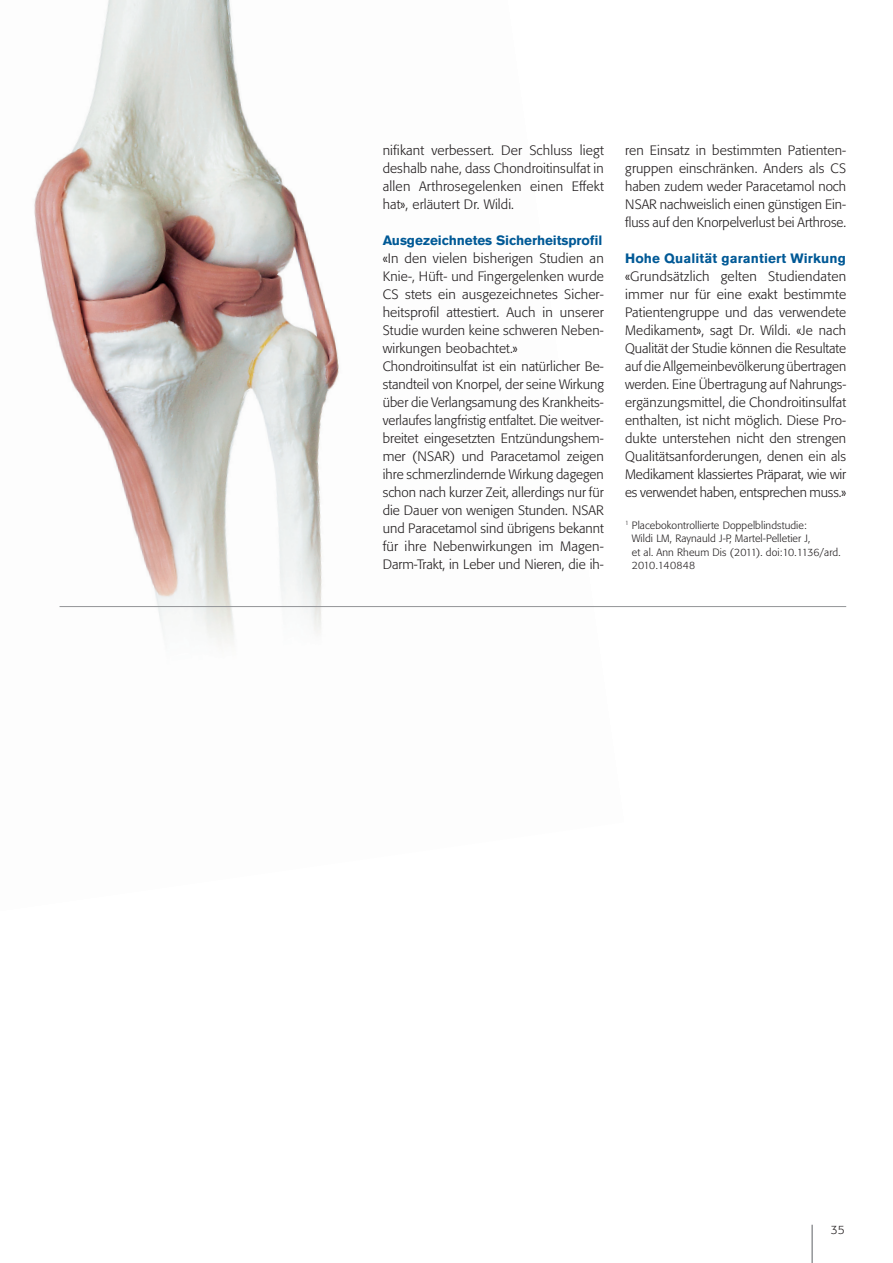
<style>
.page{position:relative;width:893px;height:1263px;background:#fff}
.page>*{position:absolute;margin:0;border:0;box-sizing:border-box;transform-origin:0 0}
.Grundtext_x08{font:300 13.5px/18px "Formata Pro";color:#231f20;text-align:justify}
.Pagina_rechts{font:300 13.5px/18px "Formata Pro";letter-spacing:.015em;color:#231f20;text-align:justify}
.Zwischentitel_x09{font:700 13.5px "Akzidenz Grotesk Pro";letter-spacing:-.005em;color:#005996}
.Pagina_rechts-2{font:300 12px "Formata Pro";color:#231f20}
.Legende_x11{font:300 10.5px/13.5px "Formata Pro";letter-spacing:.01em;color:#231f20}
</style>
<div class="page">
<hr style="left:811px;top:1225px;width:2px;height:38px;background:#939598">
<img style="left:34px;top:0;width:305px;height:645px">
<hr style="left:60px;top:606px;width:786px;height:1px;background:#939598">
<p class="Pagina_rechts" style="left:383px;top:141px;width:223px">nifikant verbessert. Der Schluss liegt deshalb nahe, dass Chondroitinsulfat in allen Arthrosegelenken einen Effekt hat», erläutert Dr. Wildi.</p>
<p class="Zwischentitel_x09" style="left:383px;top:232px;width:221px">Ausgezeichnetes Sicherheitsprofil</p>
<p class="Grundtext_x08" style="left:383px;top:249px;width:223px">«In den vielen bisherigen Studien an Knie-, Hüft- und Fingergelenken wurde CS stets ein ausgezeichnetes Sicher&shy;heitsprofil attestiert. Auch in unserer Studie wurden keine schweren Neben&shy;wirkungen beobachtet.»</p>
<p class="Grundtext_x08" style="left:383px;top:357px;width:223px">Chondroitinsulfat ist ein natürlicher Be&shy;standteil von Knorpel, der seine Wirkung über die Verlangsamung des Krankheits&shy;verlaufes langfristig entfaltet. Die weitver&shy;breitet eingesetzten Entzündungshem&shy;mer (NSAR) und Paracetamol zeigen ihre schmerzlindernde Wirkung dagegen schon nach kurzer Zeit, allerdings nur für die Dauer von wenigen Stunden. NSAR und Paracetamol sind übrigens bekannt für ihre Nebenwirkungen im Magen-Darm-Trakt, in Leber und Nieren, die ih-</p>
<p class="Grundtext_x08" style="left:625px;top:141px;width:223px">ren Einsatz in bestimmten Patienten&shy;gruppen einschränken. Anders als CS haben zudem weder Paracetamol noch NSAR nachweislich einen günstigen Ein&shy;fluss auf den Knorpelverlust bei Arthrose.</p>
<p class="Zwischentitel_x09" style="left:625px;top:250px;width:222px">Hohe Qualität garantiert Wirkung</p>
<p class="Grundtext_x08" style="left:625px;top:267px;width:223px">«Grundsätzlich gelten Studiendaten immer nur für eine exakt bestimmte Patientengruppe und das verwendete Medikament», sagt Dr. Wildi. «Je nach Qualität der Studie können die Resultate auf die Allgemeinbevölkerung übertragen werden. Eine Übertragung auf Nahrungs&shy;ergänzungsmittel, die Chondroitinsulfat enthalten, ist nicht möglich. Diese Pro&shy;dukte unterstehen nicht den strengen Qualitätsanforderungen, denen ein als Medikament klassiertes Präparat, wie wir es verwendet haben, entsprechen muss.»</p>
<p class="Legende_x11" style="left:632px;top:518px;width:210px;text-indent:-7px"><sup>1</sup> Placebokontrollierte Doppelblindstudie:<br>Wildi LM, Raynauld J-P, Martel-Pelletier J,<br>et al. Ann Rheum Dis (2011). doi:10.1136/ard.<br>2010.140848</p>
<p class="Pagina_rechts-2" style="left:831px;top:1222px;width:16px">35</p>
</div>
